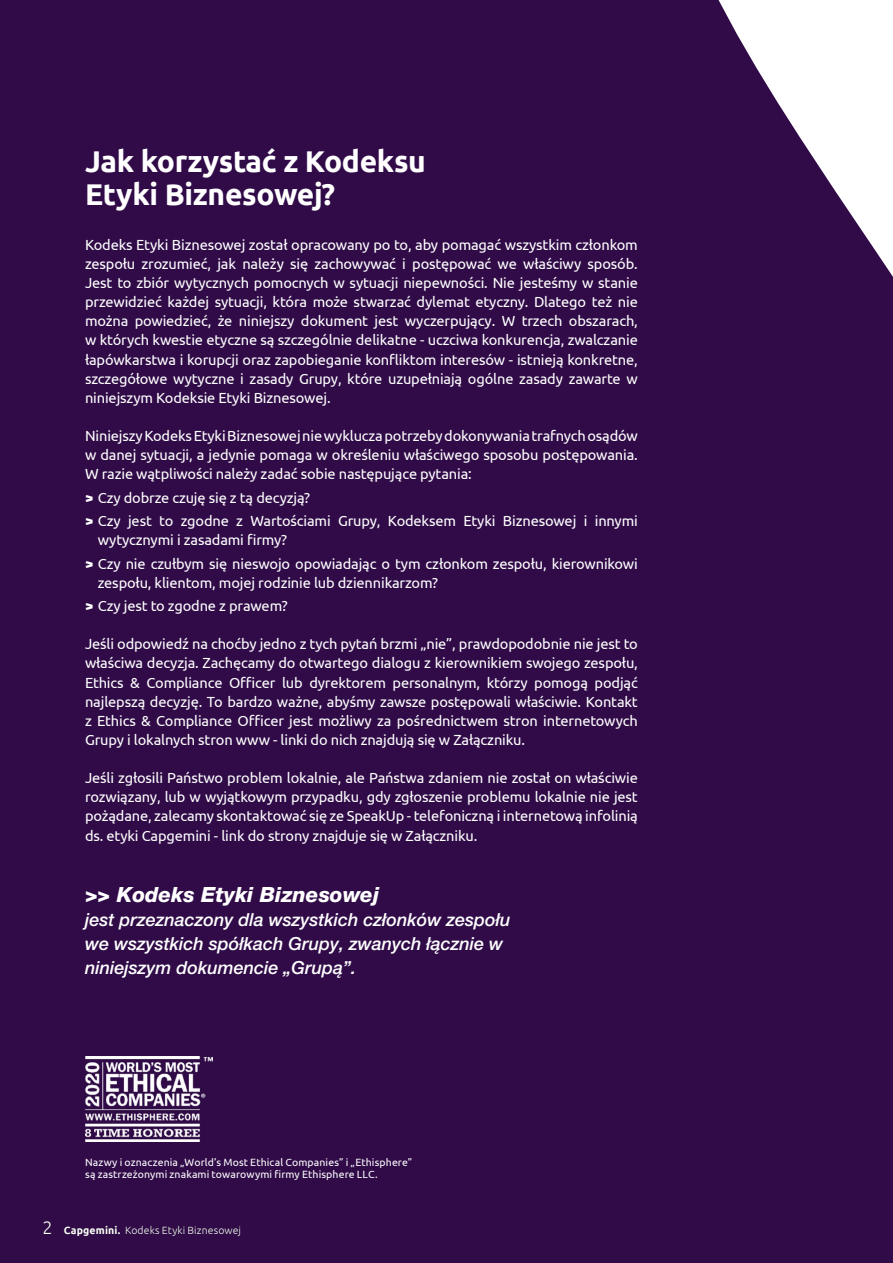
<style>
.page{position:relative;width:893px;height:1263px;background:#fff}
.page>*{position:absolute;margin:0;border:0;box-sizing:border-box;transform-origin:0 0}
.t1{font:700 30px/33px "Ubuntu";letter-spacing:-.01em;color:#fff}
.t2{font:italic 800 21px "Helvetica Neue CELT";color:#fff}
.t3{font:italic 500 18px/24px "Helvetica Neue CELT";color:#fff}
.t4{font:300 18px "Ubuntu";color:#fff}
.t5{font:14.7px/19.2px "Ubuntu";letter-spacing:-.01em;color:#fff;text-align:justify}
.t6{font:10.5px/12px "Ubuntu";letter-spacing:.01em;color:#fff}
.t7{font:300 10.5px "Ubuntu";letter-spacing:.01em;color:#fff}
.s1{font-weight:700}
</style>
<div class="page">
<div style="left:0;top:0;width:234px;height:1263px;background:#300b48"></div>
<div style="left:168px;top:0;width:725px;height:1263px;background:#300b48"></div>
<img style="left:85px;top:1057px;width:128px;height:84px">
<p class="t1" style="left:85px;top:144px;width:342px">Jak korzystać z Kodeksu<br>Etyki Biznesowej?</p>
<p class="t5" style="left:85px;top:234px;width:554px">Kodeks Etyki Biznesowej został opracowany po to, aby pomagać wszystkim członkom zespołu zrozumieć, jak należy się zachowywać i postępować we właściwy sposób.<br>Jest to zbiór wytycznych pomocnych w sytuacji niepewności. Nie jesteśmy w stanie przewidzieć każdej sytuacji, która może stwarzać dylemat etyczny. Dlatego też nie można powiedzieć, że niniejszy dokument jest wyczerpujący. W trzech obszarach, w których kwestie etyczne są szczególnie delikatne - uczciwa konkurencja, zwalczanie łapówkarstwa i korupcji oraz zapobieganie konfliktom interesów - istnieją konkretne, szczegółowe wytyczne i zasady Grupy, które uzupełniają ogólne zasady zawarte w niniejszym Kodeksie Etyki Biznesowej.</p>
<p class="t5" style="left:85px;top:426px;width:554px">Niniejszy Kodeks Etyki Biznesowej nie wyklucza potrzeby dokonywania trafnych osądów w danej sytuacji, a jedynie pomaga w określeniu właściwego sposobu postępowania.<br>W razie wątpliwości należy zadać sobie następujące pytania:</p>
<p class="t5" style="left:85px;top:487px;width:227px"><span class="s1">&gt;</span> Czy dobrze czuję się z tą decyzją?</p>
<p class="t5" style="left:98px;top:511px;width:542px;text-indent:-13px"><span class="s1">&gt;</span> Czy jest to zgodne z Wartościami Grupy, Kodeksem Etyki Biznesowej i innymi wytycznymi i zasadami firmy?</p>
<p class="t5" style="left:98px;top:553px;width:542px;text-indent:-13px"><span class="s1">&gt;</span> Czy nie czułbym się nieswojo opowiadając o tym członkom zespołu, kierownikowi zespołu, klientom, mojej rodzinie lub dziennikarzom?</p>
<p class="t5" style="left:85px;top:596px;width:204px"><span class="s1">&gt;</span> Czy jest to zgodne z prawem?</p>
<p class="t5" style="left:85px;top:634px;width:554px">Jeśli odpowiedź na choćby jedno z tych pytań brzmi „nie”, prawdopodobnie nie jest to właściwa decyzja. Zachęcamy do otwartego dialogu z kierownikiem swojego zespołu, Ethics &amp; Compliance Officer lub dyrektorem personalnym, którzy pomogą podjąć najlepszą decyzję. To bardzo ważne, abyśmy zawsze postępowali właściwie. Kontakt z Ethics &amp; Compliance Officer jest możliwy za pośrednictwem stron internetowych Grupy i lokalnych stron www - linki do nich znajdują się w Załączniku.</p>
<p class="t5" style="left:85px;top:768px;width:554px">Jeśli zgłosili Państwo problem lokalnie, ale Państwa zdaniem nie został on właściwie rozwiązany, lub w wyjątkowym przypadku, gdy zgłoszenie problemu lokalnie nie jest pożądane, zalecamy skontaktować się ze SpeakUp - telefoniczną i internetową infolinią ds. etyki Capgemini - link do strony znajduje się w Załączniku.</p>
<p class="t2" style="left:85px;top:882px;width:296px">&gt;&gt; Kodeks Etyki Biznesowej</p>
<p class="t3" style="left:85px;top:908px;width:427px">jest przeznaczony dla wszystkich członków zespołu we wszystkich spółkach Grupy, zwanych łącznie w niniejszym dokumencie „Grupą”.</p>
<p class="t6" style="left:85px;top:1156px;width:329px">Nazwy i oznaczenia „World’s Most Ethical Companies” i „Ethisphere” są zastrzeżonymi znakami towarowymi firmy Ethisphere LLC.</p>
<p class="t4" style="left:43px;top:1217px;width:12px">2</p>
<p class="t7" style="left:64px;top:1224px;width:179px"><span class="s1">Capgemini.</span> Kodeks Etyki Biznesowej</p>
</div>
